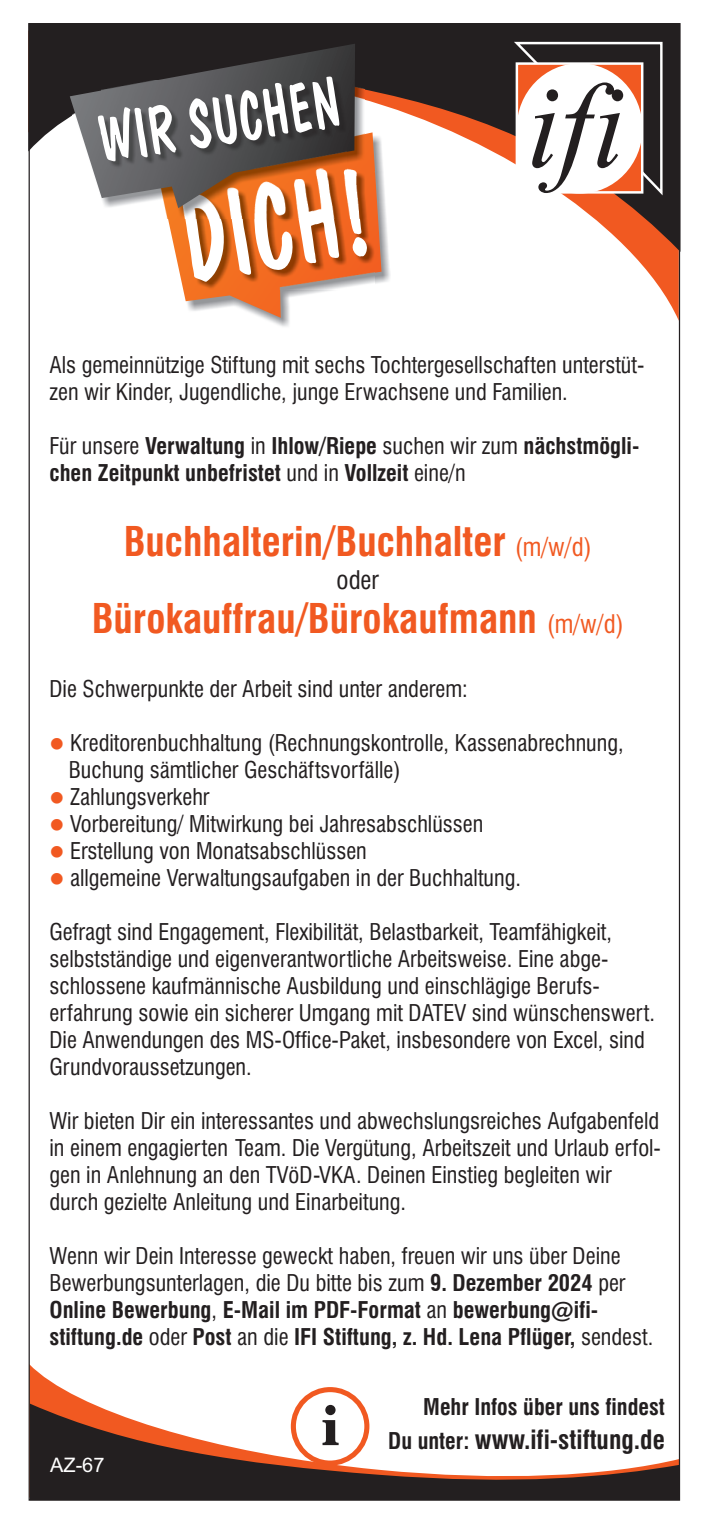
<style>
.page{position:relative;width:709px;height:1524px;background:#fff}
.page>*{position:absolute;margin:0;border:0;box-sizing:border-box;transform-origin:0 0}
.t1{font:122.25px "Dom Casual BT";color:#fff;scale:.79 1}
.t2{font:italic 121.25px "Times New Roman";color:#231f20}
.t3{font:69.25px "Dom Casual BT";color:#fff;scale:.79 1}
.t4{font:700 condensed 40px "Swiss 721 BT";color:#f15921}
.t5{font:700 condensed 26px "Swiss 721 BT";color:#231f20}
.t6{font:condensed 25px "Swiss 721 BT";color:#231f20}
.t7{font:condensed 22.5px/27px "Swiss 721 BT";color:#231f20}
.t8{font:700 condensed 22.5px/27px "Swiss 721 BT";color:#231f20}
.t9{font:20px "Arial";color:#fff}
.s1{font-weight:400}
.s2{font-weight:400;font-size:25px}
.s3{color:#f15921}
.s4{font-weight:700}
.s5{font-size:22.5px}
</style>
<div class="page">
<svg style="left:28px;top:252px;width:650px;height:69px"></svg>
<svg style="left:28px;top:23px;width:650px;height:229px"></svg>
<img style="left:161px;top:135px;width:230px;height:192px">
<svg style="left:159px;top:132px;width:222px;height:186px"></svg>
<img style="left:184px;top:172px;width:191px;height:118px">
<img style="left:73px;top:47px;width:291px;height:171px">
<svg style="left:70px;top:44px;width:285px;height:164px"></svg>
<img style="left:101px;top:81px;width:245px;height:88px">
<svg style="left:31px;top:1366px;width:331px;height:37px"></svg>
<svg style="left:31px;top:1403px;width:647px;height:95px"></svg>
<svg style="left:511px;top:40px;width:152px;height:158px"></svg>
<div style="left:515px;top:62px;width:128px;height:132px;background:#f15921;border:2px solid #fff"></div>
<div style="left:516px;top:132px;width:61px;height:61px;background:#fff"></div>
<div style="left:516px;top:63px;width:126px;height:131px;background:#fff;border-radius:50%"></div>
<svg style="left:291px;top:1387px;width:78px;height:78px"></svg>
<svg style="left:322px;top:1405px;width:16px;height:40px"></svg>
<h3 class="t3" style="left:94px;top:110px;width:310px;rotate:-9deg">WIR SUCHEN</h3>
<h2 class="t2" style="left:526px;top:83px;width:99px">ifi</h2>
<h1 class="t1" style="left:174px;top:189px;width:240px;rotate:-9deg">DICH!</h1>
<p class="t7" style="left:49px;top:354px;width:596px">Als gemeinnützige Stiftung mit sechs Tochtergesellschaften unterstüt&shy;zen wir Kinder, Jugendliche, junge Erwachsene und Familien.</p>
<p class="t8" style="left:49px;top:435px;width:591px"><span class="s1">Für unsere</span> Verwaltung <span class="s1">in</span> Ihlow/Riepe <span class="s1">suchen wir zum</span> nächstmögli&shy;chen Zeitpunkt unbefristet <span class="s1">und in</span> Vollzeit <span class="s1">eine/n</span></p>
<h3 class="t4" style="left:124px;top:525px;width:469px">Buchhalterin/Buchhalter <span class="s2">(m/w/d)</span></h3>
<p class="t6" style="left:336px;top:570px;width:44px">oder</p>
<h3 class="t4" style="left:92px;top:603px;width:533px">Bürokauffrau/Bürokaufmann <span class="s2">(m/w/d)</span></h3>
<p class="t7" style="left:49px;top:677px;width:420px">Die Schwerpunkte der Arbeit sind unter anderem:</p>
<p class="t7" style="left:69px;top:731px;width:556px;text-indent:-19px"><span class="s3">●</span> Kreditorenbuchhaltung (Rechnungskontrolle, Kassenabrechnung,<br>Buchung sämtlicher Geschäftsvorfälle)</p>
<p class="t7" style="left:49px;top:785px;width:161px"><span class="s3">●</span> Zahlungsverkehr</p>
<p class="t7" style="left:49px;top:812px;width:435px"><span class="s3">●</span> Vorbereitung/ Mitwirkung bei Jahresabschlüssen</p>
<p class="t7" style="left:49px;top:839px;width:319px"><span class="s3">●</span> Erstellung von Monatsabschlüssen</p>
<p class="t7" style="left:49px;top:866px;width:473px"><span class="s3">●</span> allgemeine Verwaltungsaufgaben in der Buchhaltung.</p>
<p class="t7" style="left:49px;top:920px;width:607px">Gefragt sind Engagement, Flexibilität, Belastbarkeit, Teamfähigkeit, selbstständige und eigenverantwortliche Arbeitsweise. Eine abge&shy;schlossene kaufmännische Ausbildung und einschlägige Berufs&shy;erfahrung sowie ein sicherer Umgang mit DATEV sind wünschenswert.<br>Die Anwendungen des MS-Office-Paket, insbesondere von Excel, sind Grundvoraussetzungen.</p>
<p class="t7" style="left:49px;top:1109px;width:613px">Wir bieten Dir ein interessantes und abwechslungsreiches Aufgabenfeld in einem engagierten Team. Die Vergütung, Arbeitszeit und Urlaub erfol&shy;gen in Anlehnung an den TVöD-VKA. Deinen Einstieg begleiten wir durch gezielte Anleitung und Einarbeitung.</p>
<p class="t7" style="left:49px;top:1244px;width:605px">Wenn wir Dein Interesse geweckt haben, freuen wir uns über Deine Bewerbungsunterlagen, die Du bitte bis zum <span class="s4">9. Dezember 2024</span> per <span class="s4">Online Bewerbung</span>, <span class="s4">E-Mail im PDF-Format</span> an <span class="s4">bewerbung@ifi&shy;stiftung.de</span> oder <span class="s4">Post</span> an die <span class="s4">IFI Stiftung, z. Hd. Lena Pflüger,</span> sendest.</p>
<p class="t9" style="left:50px;top:1457px;width:56px">AZ-67</p>
<p class="t8" style="left:423px;top:1396px;width:243px">Mehr Infos über uns findest</p>
<p class="t5" style="left:388px;top:1428px;width:278px"><span class="s5">Du unter:</span> www.ifi-stiftung.de</p>
</div>
